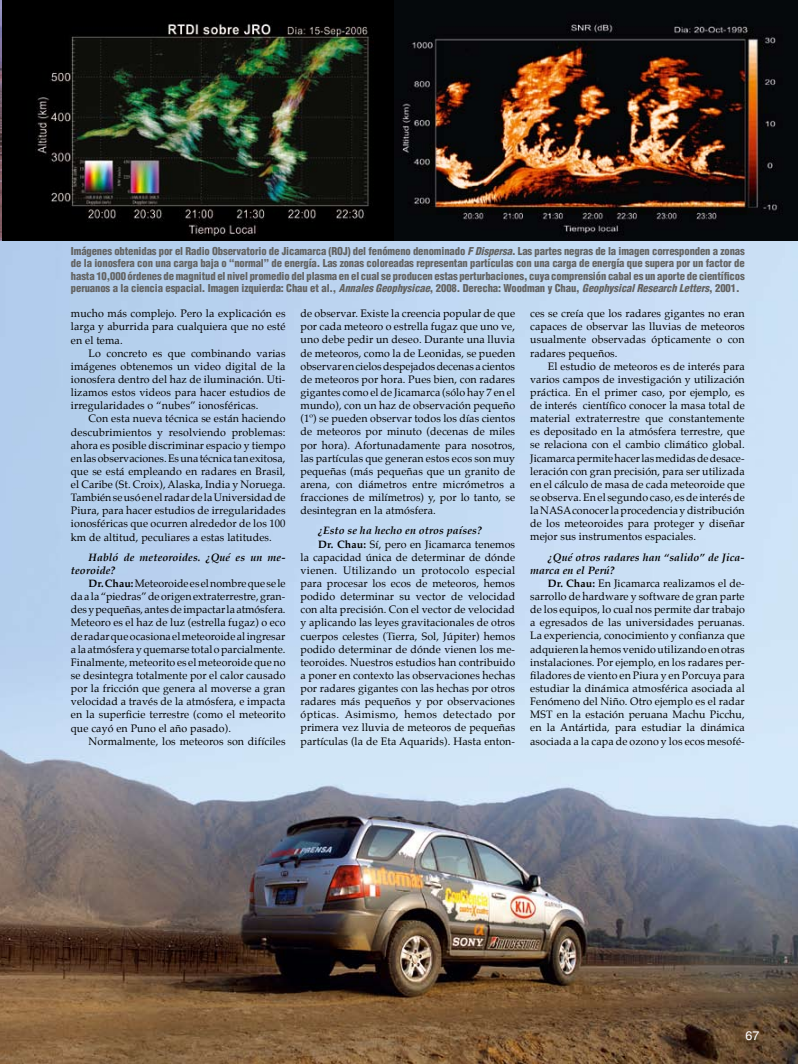
<style>
.page{position:relative;width:798px;height:1064px;background:#fff}
.page>*{position:absolute;margin:0;border:0;box-sizing:border-box;transform-origin:0 0}
.t1{font:12.5px "Helvetica";color:#fff}
.t2{font:10.62px/13.1px "Palatino";letter-spacing:.01em;color:#000;text-align:justify}
.t3{font:900 condensed 10.62px/12.5px "Helvetica";letter-spacing:-.01em;color:#636362;text-align:justify}
.t4{font:italic 700 10.62px/13.1px "Palatino";letter-spacing:.01em;color:#000}
.t5{font:10.62px "Palatino";letter-spacing:.035em;color:#000}
.s1{font-style:italic}
.s2{font-weight:700}
</style>
<div class="page">
<img style="left:0;top:240px;width:797px;height:823px">
<img style="left:0;top:0;width:394px;height:240px">
<img style="left:394px;top:0;width:403px;height:240px">
<p class="t3" style="left:71px;top:245px;width:675px">Imágenes obtenidas por el Radio Observatorio de Jicamarca (ROJ) del fenómeno denominado <span class="s1">F Dispersa</span>. Las partes negras de la imagen corresponden a zonas de la ionosfera con una carga baja o “normal” de energía. Las zonas coloreadas representan partículas con una carga de energía que supera por un factor de hasta 10,000 órdenes de magnitud el nivel promedio del plasma en el cual se producen estas perturbaciones, cuya comprensión cabal es un aporte de científicos peruanos a la ciencia espacial. Imagen izquierda: Chau et al., <span class="s1">Annales Geophysicae</span>, 2008. Derecha: Woodman y Chau, <span class="s1">Geophysical Research Letters</span>, 2001.</p>
<p class="t2" style="left:71px;top:308px;width:216px">mucho más complejo. Pero la explicación es larga y aburrida para cualquiera que no esté en el tema.</p>
<p class="t2" style="left:71px;top:347px;width:216px;text-indent:18px">Lo concreto es que combinando varias imágenes obtenemos un video digital de la ionosfera dentro del haz de iluminación. Uti&shy;lizamos estos videos para hacer estudios de irregularidades o “nubes” ionosféricas.</p>
<p class="t2" style="left:71px;top:413px;width:216px;text-indent:18px">Con esta nueva técnica se están haciendo descubrimientos y resolviendo problemas: ahora es posible discriminar espacio y tiempo en las observaciones. Es una técnica tan exitosa, que se está empleando en radares en Brasil, el Caribe (St. Croix), Alaska, India y Noruega.<br>También se usó en el radar de la Universidad de Piura, para hacer estudios de irregularidades ionosféricas que ocurren alrededor de los 100 km de altitud, peculiares a estas latitudes.</p>
<p class="t4" style="left:71px;top:551px;width:216px;text-indent:18px">Habló de meteoroides. ¿Qué es un me&shy;teoroide?</p>
<p class="t2" style="left:71px;top:577px;width:216px;text-indent:18px"><span class="s2">Dr. Chau:</span> Meteoroide es el nombre que se le da a la “piedras” de origen extraterrestre, gran&shy;des y pequeñas, antes de impactar la atmósfera.<br>Meteoro es el haz de luz (estrella fugaz) o eco de radar que ocasiona el meteoroide al ingresar a la atmósfera y quemarse total o parcialmente.<br>Finalmente, meteorito es el meteoroide que no se desintegra totalmente por el calor causado por la fricción que genera al moverse a gran velocidad a través de la atmósfera, e impacta en la superficie terrestre (como el meteorito que cayó en Puno el año pasado).</p>
<p class="t2" style="left:89px;top:735px;width:198px">Normalmente, los meteoros son difíciles</p>
<p class="t2" style="left:530px;top:308px;width:216px">ces se creía que los radares gigantes no eran capaces de observar las lluvias de meteoros usualmente observadas ópticamente o con radares pequeños.</p>
<p class="t2" style="left:530px;top:360px;width:216px;text-indent:18px">El estudio de meteoros es de interés para varios campos de investigación y utilización práctica. En el primer caso, por ejemplo, es de interés científico conocer la masa total de material extraterrestre que constantemente es depositado en la atmósfera terrestre, que se relaciona con el cambio climático global.<br>Jicamarca permite hacer las medidas de desace&shy;leración con gran precisión, para ser utilizada en el cálculo de masa de cada meteoroide que se observa. En el segundo caso, es de interés de la NASA conocer la procedencia y distribución de los meteoroides para proteger y diseñar mejor sus instrumentos espaciales.</p>
<p class="t4" style="left:530px;top:551px;width:216px;text-indent:18px">¿Qué otros radares han “salido” de Jica&shy;marca en el Perú?</p>
<p class="t2" style="left:530px;top:577px;width:216px;text-indent:18px"><span class="s2">Dr. Chau:</span> En Jicamarca realizamos el de&shy;sarrollo de hardware y software de gran parte de los equipos, lo cual nos permite dar trabajo a egresados de las universidades peruanas.<br>La experiencia, conocimiento y confianza que adquieren la hemos venido utilizando en otras instalaciones. Por ejemplo, en los radares per&shy;filadores de viento en Piura y en Porcuya para estudiar la dinámica atmosférica asociada al Fenómeno del Niño. Otro ejemplo es el radar MST en la estación peruana Machu Picchu, en la Antártida, para estudiar la dinámica asociada a la capa de ozono y los ecos mesofé-</p>
<p class="t2" style="left:300px;top:308px;width:216px">de observar. Existe la creencia popular de que por cada meteoro o estrella fugaz que uno ve, uno debe pedir un deseo. Durante una lluvia de meteoros, como la de Leonidas, se pueden observar en cielos despejados decenas a cientos de meteoros por hora. Pues bien, con radares gigantes como el de Jicamarca (sólo hay 7 en el mundo), con un haz de observación pequeño (1º) se pueden observar todos los días cientos de meteoros por minuto (decenas de miles por hora). Afortunadamente para nosotros, las partículas que generan estos ecos son muy pequeñas (más pequeñas que un granito de arena, con diámetros entre micrómetros a fracciones de milímetros) y, por lo tanto, se desintegran en la atmósfera.</p>
<p class="t4" style="left:318px;top:525px;width:165px">¿Esto se ha hecho en otros países?</p>
<p class="t2" style="left:318px;top:538px;width:198px"><span class="s2">Dr. Chau:</span> Sí, pero en Jicamarca tenemos</p>
<p class="t2" style="left:300px;top:551px;width:216px">la capacidad única de determinar de dónde</p>
<p class="t5" style="left:300px;top:563px;width:216px">vienen. Utilizando un protocolo especial</p>
<p class="t2" style="left:300px;top:577px;width:216px">para procesar los ecos de meteoros, hemos</p>
<p class="t2" style="left:300px;top:590px;width:216px">podido determinar su vector de velocidad</p>
<p class="t2" style="left:300px;top:603px;width:216px">con alta precisión. Con el vector de velocidad</p>
<p class="t2" style="left:300px;top:617px;width:216px">y aplicando las leyes gravitacionales de otros</p>
<p class="t2" style="left:300px;top:630px;width:216px">cuerpos celestes (Tierra, Sol, Júpiter) hemos</p>
<p class="t2" style="left:300px;top:643px;width:216px">podido determinar de dónde vienen los me-</p>
<p class="t2" style="left:300px;top:656px;width:216px">teoroides. Nuestros estudios han contribuido</p>
<p class="t2" style="left:300px;top:669px;width:216px">a poner en contexto las observaciones hechas</p>
<p class="t2" style="left:300px;top:682px;width:216px">por radares gigantes con las hechas por otros</p>
<p class="t2" style="left:300px;top:695px;width:216px">radares más pequeños y por observaciones</p>
<p class="t5" style="left:300px;top:707px;width:216px">ópticas. Asimismo, hemos detectado por</p>
<p class="t2" style="left:300px;top:721px;width:216px">primera vez lluvia de meteoros de pequeñas</p>
<p class="t2" style="left:300px;top:735px;width:216px">partículas (la de Eta Aquarids). Hasta enton-</p>
<p class="t1" style="left:745px;top:1027px;width:15px">67</p>
</div>
